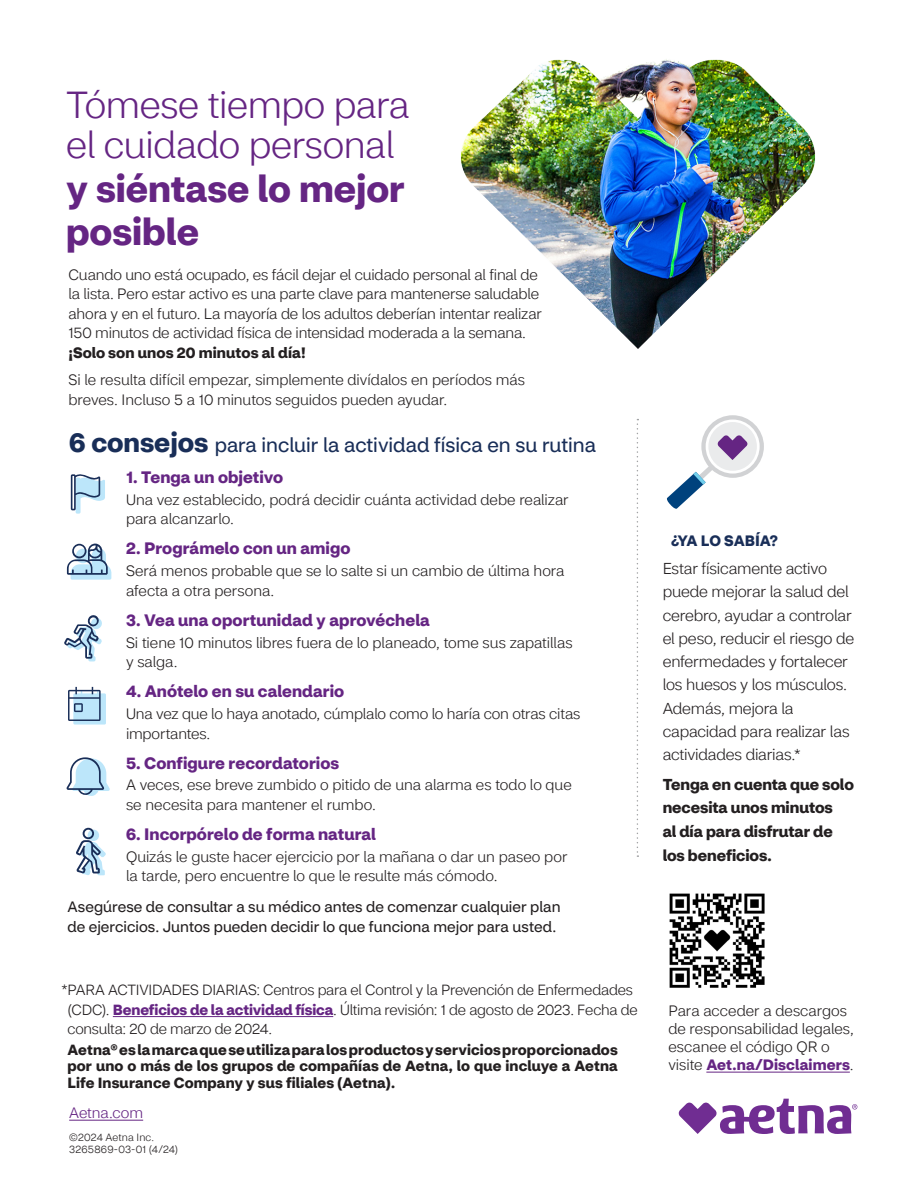
<style>
.page{position:relative;width:918px;height:1188px;background:#fff}
.page>*{position:absolute;margin:0;border:0;box-sizing:border-box;transform-origin:0 0}
.t1{font:300 37.5px/40.5px "CVS Health Sans";letter-spacing:-.01em;color:#652583}
.t2{font:700 37.5px/43.5px "CVS Health Sans";color:#652583}
.t3{font:20.1px "CVS Health Sans";color:#192e58}
.t4{font:700 16.5px "CVS Health Sans";letter-spacing:.005em;color:#652583}
.t5{font:300 15.75px/23.2px "CVS Health Sans";letter-spacing:-.015em;color:#231f20}
.t6{font:700 15.75px/23.5px "CVS Health Sans";letter-spacing:-.005em;color:#231f20}
.t7{font:300 15px/19.5px "CVS Health Sans";letter-spacing:-.005em;color:#231f20}
.t8{font:15px/19.5px "CVS Health Sans";letter-spacing:.005em;color:#231f20}
.t9{font:700 15px "CVS Health Sans";letter-spacing:.01em;color:#231f20}
.t10{font:700 15px "CVS Health Sans";color:#192e58}
.t11{font:300 15px "CVS Health Sans";letter-spacing:-.005em;color:#652583}
.t12{font:300 14.7px/19.5px "CVS Health Sans";letter-spacing:-.015em;color:#231f20}
.t13{font:700 14.7px/16.5px "CVS Health Sans";letter-spacing:.01em;color:#231f20;text-align:justify}
.t14{font:300 10.5px/12px "CVS Health Sans";letter-spacing:.015em;color:#231f20}
.s1{font-weight:700;font-size:27px}
.s2{font-size:15px}
.s3{font-weight:700;color:#652583}
</style>
<div class="page">
<hr style="left:69px;top:1120px;width:74px;height:1px;background:#652583">
<svg style="left:67px;top:543px;width:44px;height:37px"></svg>
<svg style="left:64px;top:615px;width:38px;height:46px"></svg>
<svg style="left:68px;top:687px;width:38px;height:38px"></svg>
<svg style="left:66px;top:757px;width:44px;height:39px"></svg>
<svg style="left:76px;top:828px;width:30px;height:47px"></svg>
<img style="left:669px;top:893px;width:96px;height:95px">
<hr style="left:113px;top:1016px;width:220px;height:1px;background:#652583">
<img style="left:461px;top:59px;width:354px;height:290px">
<svg style="left:637px;top:419px;width:1px;height:438px"></svg>
<svg style="left:666px;top:415px;width:98px;height:94px"></svg>
<svg style="left:71px;top:474px;width:34px;height:40px"></svg>
<svg style="left:678px;top:1099px;width:179px;height:35px"></svg>
<hr style="left:706px;top:1072px;width:144px;height:1px;background:#652583">
<h1 class="t1" style="left:66px;top:85px;width:345px">Tómese tiempo para el cuidado personal</h1>
<h1 class="t2" style="left:66px;top:167px;width:340px">y siéntase lo mejor posible</h1>
<p class="t7" style="left:69px;top:265px;width:475px">Cuando uno está ocupado, es fácil dejar el cuidado personal al final de la lista. Pero estar activo es una parte clave para mantenerse saludable ahora y en el futuro. La mayoría de los adultos deberían intentar realizar 150 minutos de actividad física de intensidad moderada a la semana.</p>
<p class="t9" style="left:69px;top:343px;width:239px">¡Solo son unos 20 minutos al día!</p>
<p class="t7" style="left:69px;top:370px;width:458px">Si le resulta difícil empezar, simplemente divídalos en períodos más breves. Incluso 5 a 10 minutos seguidos pueden ayudar.</p>
<h2 class="t3" style="left:69px;top:433px;width:529px"><span class="s1">6 consejos</span> para incluir la actividad física en su rutina</h2>
<p class="t4" style="left:126px;top:467px;width:159px">1. Tenga un objetivo</p>
<p class="t7" style="left:126px;top:490px;width:444px">Una vez establecido, podrá decidir cuánta actividad debe realizar para alcanzarlo.</p>
<p class="t4" style="left:126px;top:538px;width:226px">2. Prográmelo con un amigo</p>
<p class="t7" style="left:126px;top:561px;width:440px">Será menos probable que se lo salte si un cambio de última hora afecta a otra persona.</p>
<p class="t4" style="left:126px;top:610px;width:305px">3. Vea una oportunidad y aprovéchela</p>
<p class="t7" style="left:126px;top:633px;width:448px">Si tiene 10 minutos libres fuera de lo planeado, tome sus zapatillas y salga.</p>
<p class="t4" style="left:126px;top:681px;width:220px">4. Anótelo en su calendario</p>
<p class="t7" style="left:126px;top:704px;width:456px">Una vez que lo haya anotado, cúmplalo como lo haría con otras citas importantes.</p>
<p class="t4" style="left:126px;top:753px;width:215px">5. Configure recordatorios</p>
<p class="t7" style="left:126px;top:776px;width:447px">A veces, ese breve zumbido o pitido de una alarma es todo lo que se necesita para mantener el rumbo.</p>
<p class="t4" style="left:126px;top:824px;width:252px">6. Incorpórelo de forma natural</p>
<p class="t7" style="left:126px;top:847px;width:443px">Quizás le guste hacer ejercicio por la mañana o dar un paseo por la tarde, pero encuentre lo que le resulte más cómodo.</p>
<p class="t8" style="left:68px;top:898px;width:495px">Asegúrese de consultar a su médico antes de comenzar cualquier plan de ejercicios. Juntos pueden decidir lo que funciona mejor para usted.</p>
<p class="t12" style="left:67px;top:981px;width:572px;text-indent:-6px"><span class="s2">*</span>PARA ACTIVIDADES DIARIAS: Centros para el Control y la Prevención de Enfermedades (CDC). <span class="s3">Beneficios de la actividad física</span>. Última revisión: 1 de agosto de 2023. Fecha de consulta: 20 de marzo de 2024.</p>
<p class="t13" style="left:68px;top:1041px;width:552px">Aetna® es la marca que se utiliza para los productos y servicios proporcionados por uno o más de los grupos de compañías de Aetna, lo que incluye a Aetna Life Insurance Company y sus filiales (Aetna).</p>
<p class="t11" style="left:69px;top:1104px;width:75px">Aetna.com</p>
<p class="t14" style="left:69px;top:1131px;width:111px">©2024 Aetna Inc.<br>3265869-03-01 (4/24)</p>
<p class="t10" style="left:671px;top:531px;width:108px">¿YA LO SABÍA?</p>
<p class="t5" style="left:663px;top:557px;width:193px">Estar físicamente activo puede mejorar la salud del cerebro, ayudar a controlar el peso, reducir el riesgo de enfermedades y fortalecer los huesos y los músculos.<br>Además, mejora la capacidad para realizar las actividades diarias.*</p>
<p class="t6" style="left:663px;top:773px;width:193px">Tenga en cuenta que solo necesita unos minutos<br>al día para disfrutar de los beneficios.</p>
<p class="t7" style="left:668px;top:1002px;width:187px;line-height:18px">Para acceder a descargos de responsabilidad legales, escanee el código QR o visite <span class="s3">Aet.na/Disclaimers</span>.</p>
</div>
